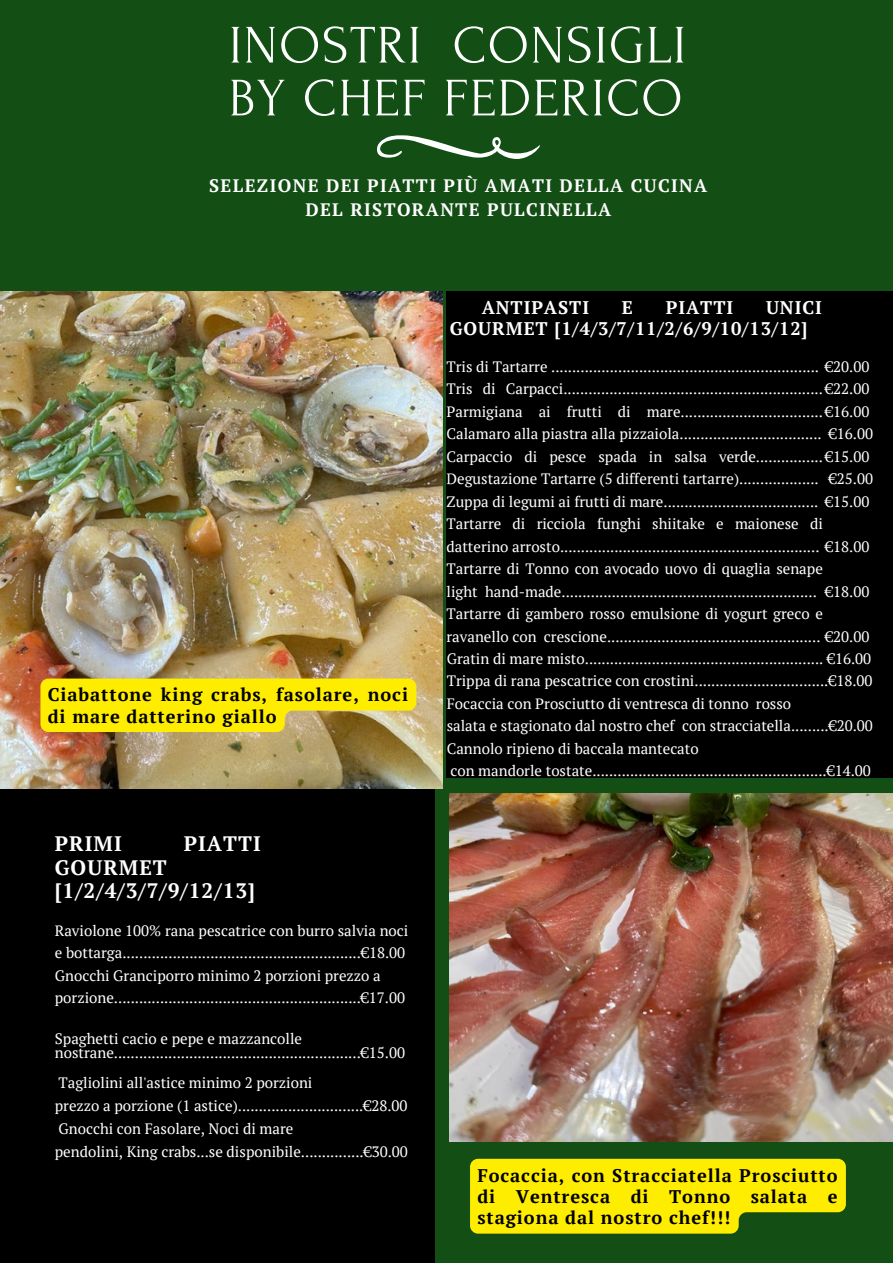
<style>
.page{position:relative;width:893px;height:1264px;background:#fff}
.page>*{position:absolute;margin:0;border:0;box-sizing:border-box;transform-origin:0 0}
.t1{font:54px/52.8px "Forum";letter-spacing:.03em;color:#fff}
.t2{font:700 20.85px/23.7px "PT Serif";letter-spacing:.05em;color:#fff}
.t3{font:700 18.3px/21.3px "PT Serif";letter-spacing:.05em;color:#000;text-align:justify}
.t4{font:700 18.3px/21.3px "PT Serif";letter-spacing:.05em;color:#fff}
.t5{font:700 18px/23.7px "PT Serif";letter-spacing:.075em;color:#fff;text-align:center}
.t6{font:15px/22.5px "PT Serif";color:#fff}
</style>
<div class="page">
<div style="left:0;top:0;width:892px;height:1262px;background:#134e14"></div>
<div style="left:446px;top:291px;width:446px;height:486px;background:#000"></div>
<div style="left:0;top:788px;width:435px;height:474px;background:#000"></div>
<svg style="left:377px;top:135px;width:163px;height:24px"></svg>
<img style="left:449px;top:793px;width:443px;height:348px">
<img style="left:0;top:291px;width:442px;height:498px">
<svg style="left:470px;top:1158px;width:375px;height:75px"></svg>
<svg style="left:40px;top:678px;width:376px;height:54px"></svg>
<p class="t1" style="left:229px;top:20px;width:458px">INOSTRI CONSIGLI<br>BY CHEF FEDERICO</p>
<p class="t5" style="left:209px;top:173px;width:499px">SELEZIONE DEI PIATTI PIÙ AMATI DELLA CUCINA<br>DEL RISTORANTE PULCINELLA</p>
<p class="t3" style="left:48px;top:683px;width:362px">Ciabattone king crabs, fasolare, noci di mare datterino giallo</p>
<p class="t2" style="left:55px;top:831px;width:68px">PRIMI</p>
<p class="t2" style="left:184px;top:831px;width:79px">PIATTI</p>
<p class="t2" style="left:55px;top:855px;width:202px">GOURMET [1/2/4/3/7/9/12/13]</p>
<p class="t6" style="left:55px;top:918px;width:355px">Raviolone 100% rana pescatrice con burro salvia noci e bottarga.........................................................€18.00</p>
<p class="t6" style="left:55px;top:963px;width:352px">Gnocchi Granciporro minimo 2 porzioni prezzo a porzione...........................................................€17.00</p>
<p class="t6" style="left:55px;top:1030px;width:352px;line-height:14.7px">Spaghetti cacio e pepe e mazzancolle nostrane...........................................................€15.00</p>
<p class="t6" style="left:58px;top:1070px;width:255px">Tagliolini all'astice minimo 2 porzioni</p>
<p class="t6" style="left:55px;top:1094px;width:354px">prezzo a porzione (1 astice)..............................€28.00</p>
<p class="t6" style="left:58px;top:1116px;width:236px">Gnocchi con Fasolare, Noci di mare</p>
<p class="t6" style="left:55px;top:1140px;width:354px">pendolini, King crabs...se disponibile...............€30.00</p>
<h4 class="t4" style="left:449px;top:296px;width:374px;text-indent:316px">UNICI<br>GOURMET [1/4/3/7/11/2/6/9/10/13/12]</h4>
<h2 class="t6" style="left:446px;top:355px;width:424px">Tris di Tartarre ................................................................ €20.00</h2>
<p class="t6" style="left:446px;top:377px;width:424px;text-align:justify">Tris di Carpacci..............................................................€22.00<br>Parmigiana ai frutti di mare..................................€16.00<br>Calamaro alla piastra alla pizzaiola..................................</p>
<p class="t6" style="left:446px;top:445px;width:424px">Carpaccio di pesce spada in salsa verde................€15.00<br>Degustazione Tartarre (5 differenti tartarre)...................</p>
<p class="t6" style="left:446px;top:490px;width:373px">Zuppa di legumi ai frutti di mare.....................................</p>
<p class="t6" style="left:446px;top:512px;width:424px">Tartarre di ricciola funghi shiitake e maionese di datterino arrosto.............................................................. €18.00</p>
<p class="t6" style="left:446px;top:557px;width:378px">Tartarre di Tonno con avocado uovo di quaglia senape light hand-made.............................................................</p>
<p class="t6" style="left:446px;top:602px;width:424px">Tartarre di gambero rosso emulsione di yogurt greco e ravanello con crescione................................................... €20.00</p>
<h4 class="t4" style="left:481px;top:296px;width:109px">ANTIPASTI</h4>
<h4 class="t4" style="left:622px;top:296px;width:13px">E</h4>
<h4 class="t4" style="left:665px;top:296px;width:69px">PIATTI</h4>
<h3 class="t6" style="left:828px;top:422px;width:46px">€16.00</h3>
<p class="t6" style="left:828px;top:467px;width:46px">€25.00</p>
<p class="t6" style="left:825px;top:490px;width:46px">€15.00</p>
<p class="t6" style="left:825px;top:580px;width:46px">€18.00</p>
<p class="t6" style="left:446px;top:646px;width:426px">Gratin di mare misto......................................................... €16.00</p>
<p class="t6" style="left:446px;top:669px;width:427px">Trippa di rana pescatrice con crostini................................€18.00</p>
<p class="t6" style="left:446px;top:691px;width:346px">Focaccia con Prosciutto di ventresca di tonno rosso</p>
<p class="t6" style="left:446px;top:714px;width:427px">salata e stagionato dal nostro chef con stracciatella.........€20.00</p>
<p class="t6" style="left:446px;top:736px;width:253px">Cannolo ripieno di baccala mantecato</p>
<p class="t6" style="left:450px;top:759px;width:422px">con mandorle tostate........................................................€14.00</p>
<p class="t3" style="left:477px;top:1163px;width:362px">Focaccia, con Stracciatella Prosciutto di Ventresca di Tonno salata e stagiona dal nostro chef!!!</p>
</div>
